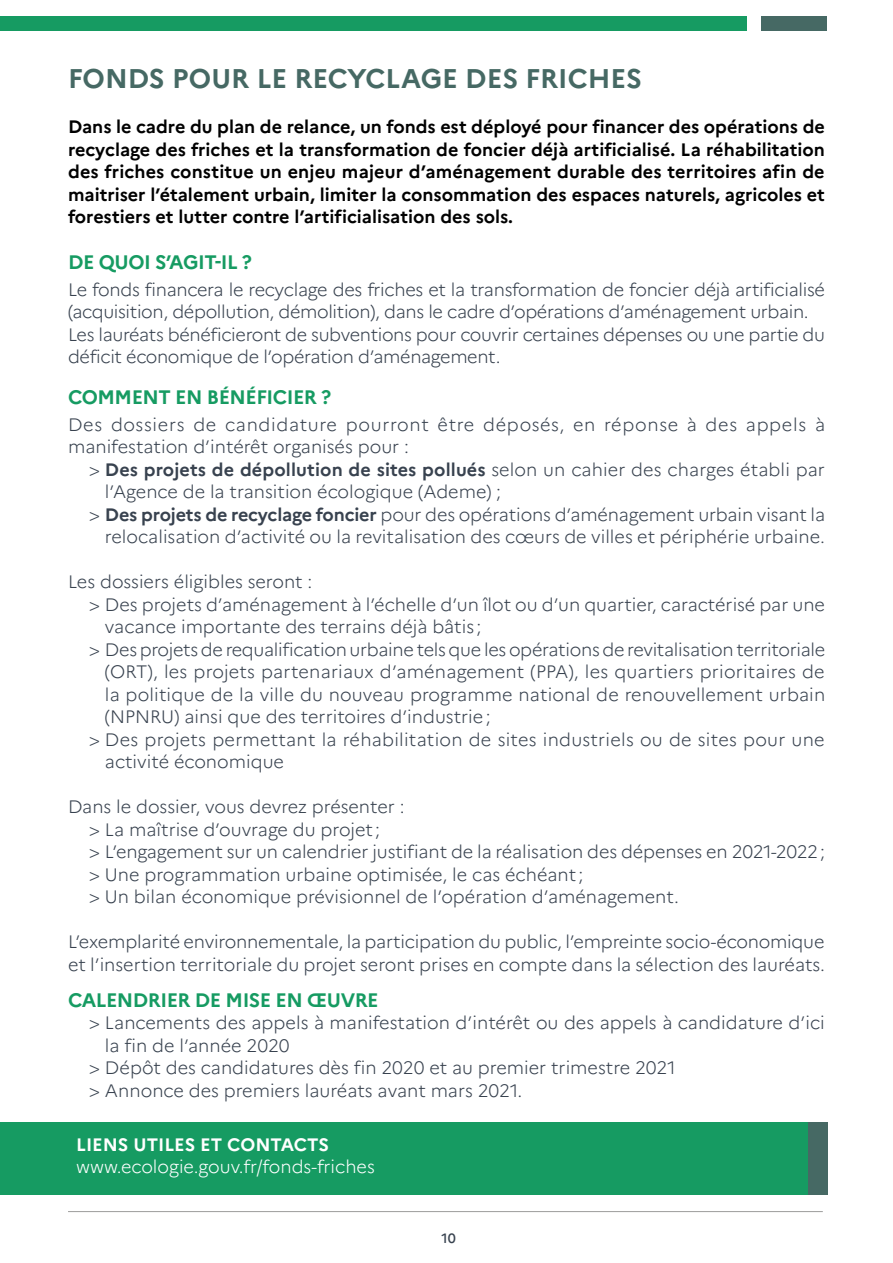
<style>
.page{position:relative;width:893px;height:1263px;background:#fff}
.page>*{position:absolute;margin:0;border:0;box-sizing:border-box;transform-origin:0 0}
.t1{font:700 27px "Marianne";color:#466964}
.t2{font:700 19.5px "Marianne";letter-spacing:-.025em;color:#169b62}
.t3{font:300 18px/22.5px "Marianne";color:#38424f}
.t4{font:700 18px/22.5px "Marianne";color:#000;text-align:justify}
.t5{font:300 18px/22.5px "Marianne";letter-spacing:-.02em;color:#38424f}
.t6{font:300 18px/22.5px "Marianne";letter-spacing:.035em;color:#38424f}
.t7{font:700 18px "Marianne";letter-spacing:.005em;color:#38424f}
.t8{font:300 18px "Marianne";color:#fff}
.t9{font:700 18px "Marianne";color:#fff}
.t10{font:500 13.5px "Marianne";color:#38424f}
.s1{font-weight:300}
.s2{font-weight:700}
</style>
<div class="page">
<hr style="left:68px;top:1211px;width:755px;height:1px;background:#9d9d9c">
<div style="left:0;top:16px;width:746px;height:15px;background:#169b62"></div>
<div style="left:761px;top:16px;width:66px;height:15px;background:#466964"></div>
<div style="left:0;top:1123px;width:827px;height:72px;background:#169b62"></div>
<div style="left:808px;top:1123px;width:19px;height:72px;background:#466964"></div>
<h1 class="t1" style="left:68px;top:62px;width:575px">FONDS POUR LE RECYCLAGE DES FRICHES</h1>
<p class="t4" style="left:68px;top:116px;width:758px">Dans le cadre du plan de relance, un fonds est déployé pour financer des opérations de recyclage des friches et la transformation de foncier déjà artificialisé. La réhabilitation des friches constitue un enjeu majeur d’aménagement durable des territoires afin de maitriser l’étalement urbain, limiter la consommation des espaces naturels, agricoles et forestiers et lutter contre l’artificialisation des sols.</p>
<p class="t2" style="left:68px;top:250px;width:185px">DE QUOI S’AGIT-IL ?</p>
<p class="t5" style="left:68px;top:278px;width:758px">Le fonds financera le recyclage des friches et la transformation de foncier déjà artificialisé (acquisition, dépollution, démolition), dans le cadre d’opérations d’aménagement urbain.<br>Les lauréats bénéficieront de subventions pour couvrir certaines dépenses ou une partie du déficit économique de l’opération d’aménagement.</p>
<p class="t2" style="left:68px;top:385px;width:265px">COMMENT EN BÉNÉFICIER ?</p>
<p class="t6" style="left:68px;top:413px;width:758px">Des dossiers de candidature pourront être déposés, en réponse à des appels à manifestation d’intérêt organisés pour :</p>
<p class="t7" style="left:89px;top:458px;width:737px"><span class="s1">&gt;</span> Des projets de dépollution de sites pollués <span class="s1">selon un cahier des charges établi par</span></p>
<p class="t3" style="left:105px;top:480px;width:398px">l’Agence de la transition écologique (Ademe) ;</p>
<p class="t3" style="left:89px;top:503px;width:737px">&gt; <span class="s2">Des projets de recyclage foncier</span> pour des opérations d’aménagement urbain visant la</p>
<p class="t3" style="left:105px;top:525px;width:721px">relocalisation d’activité ou la revitalisation des cœurs de villes et périphérie urbaine.</p>
<p class="t3" style="left:68px;top:570px;width:246px">Les dossiers éligibles seront :</p>
<p class="t3" style="left:89px;top:593px;width:737px">&gt; Des projets d’aménagement à l’échelle d’un îlot ou d’un quartier, caractérisé par une</p>
<p class="t3" style="left:105px;top:615px;width:378px">vacance importante des terrains déjà bâtis ;</p>
<p class="t3" style="left:89px;top:638px;width:738px">&gt; Des projets de requalification urbaine tels que les opérations de revitalisation territoriale</p>
<p class="t3" style="left:105px;top:660px;width:721px">(ORT), les projets partenariaux d’aménagement (PPA), les quartiers prioritaires de</p>
<p class="t3" style="left:105px;top:683px;width:722px">la politique de la ville du nouveau programme national de renouvellement urbain</p>
<p class="t3" style="left:105px;top:705px;width:387px">(NPNRU) ainsi que des territoires d’industrie;</p>
<p class="t3" style="left:89px;top:728px;width:737px">&gt; Des projets permettant la réhabilitation de sites industriels ou de sites pour une</p>
<p class="t3" style="left:105px;top:750px;width:181px">activité économique</p>
<p class="t3" style="left:89px;top:795px;width:737px;text-indent:-21px">Dans le dossier, vous devrez présenter :<br>&gt; La maîtrise d’ouvrage du projet ;<br>&gt; L’engagement sur un calendrier justifiant de la réalisation des dépenses en 2021-2022; &gt; Une programmation urbaine optimisée, le cas échéant ;<br>&gt; Un bilan économique prévisionnel de l’opération d’aménagement.</p>
<p class="t3" style="left:68px;top:930px;width:758px">L’exemplarité environnementale, la participation du public, l’empreinte socio-économique et l’insertion territoriale du projet seront prises en compte dans la sélection des lauréats.</p>
<p class="t2" style="left:68px;top:988px;width:312px">CALENDRIER DE MISE EN ŒUVRE</p>
<p class="t3" style="left:89px;top:1011px;width:737px">&gt; Lancements des appels à manifestation d’intérêt ou des appels à candidature d’ici</p>
<p class="t3" style="left:105px;top:1034px;width:186px">la fin de l’année 2020</p>
<p class="t3" style="left:89px;top:1056px;width:588px">&gt; Dépôt des candidatures dès fin 2020 et au premier trimestre 2021</p>
<p class="t3" style="left:89px;top:1079px;width:434px">&gt; Annonce des premiers lauréats avant mars 2021.</p>
<p class="t9" style="left:76px;top:1133px;width:254px">LIENS UTILES ET CONTACTS</p>
<p class="t8" style="left:76px;top:1156px;width:300px">www.ecologie.gouv.fr/fonds-friches</p>
<p class="t10" style="left:441px;top:1229px;width:16px">10</p>
</div>
